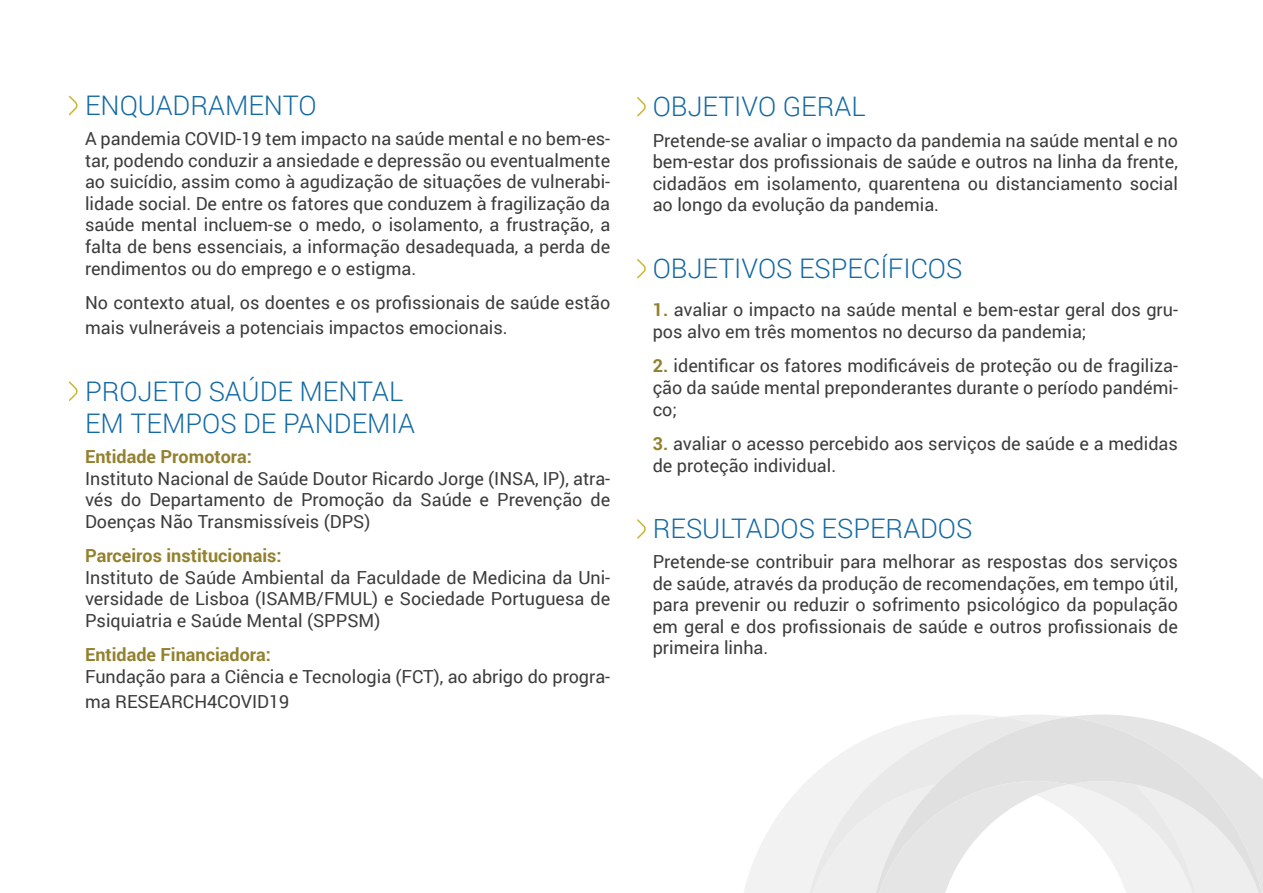
<style>
.page{position:relative;width:1263px;height:893px;background:#fff}
.page>*{position:absolute;margin:0;border:0;box-sizing:border-box;transform-origin:0 0}
.t1{font:300 27px/32.4px "Roboto";color:#1269a3}
.t2{font:18px/21.6px "Roboto";color:#3c3c3b;text-align:justify}
.t3{font:700 18px "Roboto";color:#93812e}
.s1{font-weight:700;color:#93812e}
</style>
<div class="page">
<svg style="left:68px;top:95px;width:10px;height:21px"></svg>
<svg style="left:637px;top:97px;width:9px;height:20px"></svg>
<svg style="left:637px;top:259px;width:9px;height:20px"></svg>
<svg style="left:637px;top:519px;width:9px;height:20px"></svg>
<svg style="left:68px;top:381px;width:10px;height:20px"></svg>
<svg style="left:744px;top:786px;width:59px;height:107px;fill:#f2f2f2"></svg>
<svg style="left:803px;top:714px;width:330px;height:179px"></svg>
<svg style="left:870px;top:717px;width:393px;height:176px"></svg>
<p class="t1" style="left:85px;top:88px;width:233px">ENQUADRAMENTO</p>
<p class="t2" style="left:85px;top:127px;width:527px">A pandemia COVID-19 tem impacto na saúde mental e no bem-es&shy;tar, podendo conduzir a ansiedade e depressão ou eventualmente ao suicídio, assim como à agudização de situações de vulnerabi&shy;lidade social. De entre os fatores que conduzem à fragilização da saúde mental incluem-se o medo, o isolamento, a frustração, a falta de bens essenciais, a informação desadequada, a perda de rendimentos ou do emprego e o estigma.</p>
<p class="t2" style="left:85px;top:289px;width:527px;line-height:25.2px">No contexto atual, os doentes e os profissionais de saúde estão mais vulneráveis a potenciais impactos emocionais.</p>
<p class="t1" style="left:85px;top:374px;width:331px">PROJETO SAÚDE MENTAL<br>EM TEMPOS DE PANDEMIA</p>
<p class="t3" style="left:85px;top:444px;width:168px">Entidade Promotora:</p>
<p class="t2" style="left:85px;top:467px;width:527px">Instituto Nacional de Saúde Doutor Ricardo Jorge (INSA, IP), atra&shy;vés do Departamento de Promoção da Saúde e Prevenção de Doenças Não Transmissíveis (DPS)</p>
<p class="t3" style="left:85px;top:543px;width:198px">Parceiros institucionais:</p>
<p class="t2" style="left:85px;top:566px;width:527px">Instituto de Saúde Ambiental da Faculdade de Medicina da Uni&shy;versidade de Lisboa (ISAMB/FMUL) e Sociedade Portuguesa de Psiquiatria e Saúde Mental (SPPSM)</p>
<p class="t3" style="left:85px;top:642px;width:187px">Entidade Financiadora:</p>
<p class="t2" style="left:85px;top:663px;width:527px;line-height:25.2px">Fundação para a Ciência e Tecnologia (FCT), ao abrigo do progra&shy;ma RESEARCH4COVID19</p>
<p class="t1" style="left:653px;top:90px;width:214px">OBJETIVO GERAL</p>
<p class="t2" style="left:653px;top:129px;width:527px">Pretende-se avaliar o impacto da pandemia na saúde mental e no bem-estar dos profissionais de saúde e outros na linha da frente, cidadãos em isolamento, quarentena ou distanciamento social ao longo da evolução da pandemia.</p>
<p class="t1" style="left:653px;top:251px;width:311px">OBJETIVOS ESPECÍFICOS</p>
<p class="t2" style="left:653px;top:299px;width:527px"><span class="s1">1.</span> avaliar o impacto na saúde mental e bem-estar geral dos gru&shy;pos alvo em três momentos no decurso da pandemia;</p>
<p class="t2" style="left:653px;top:354px;width:527px"><span class="s1">2.</span> identificar os fatores modificáveis de proteção ou de fragiliza&shy;ção da saúde mental preponderantes durante o período pandémi&shy;co;</p>
<p class="t2" style="left:653px;top:432px;width:527px"><span class="s1">3.</span> avaliar o acesso percebido aos serviços de saúde e a medidas de proteção individual.</p>
<p class="t1" style="left:653px;top:511px;width:321px">RESULTADOS ESPERADOS</p>
<p class="t2" style="left:653px;top:550px;width:527px">Pretende-se contribuir para melhorar as respostas dos serviços de saúde, através da produção de recomendações, em tempo útil, para prevenir ou reduzir o sofrimento psicológico da população em geral e dos profissionais de saúde e outros profissionais de primeira linha.</p>
</div>
